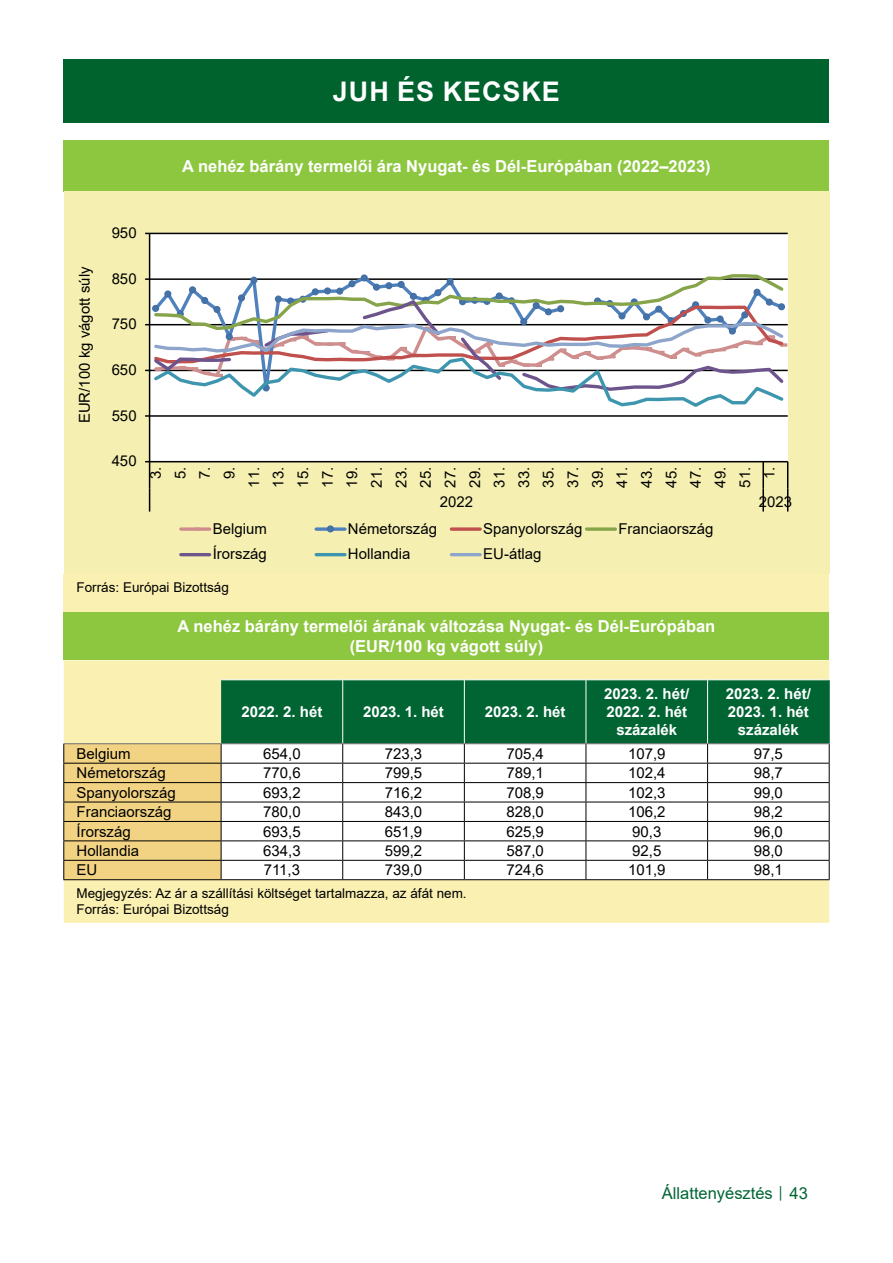
<style>
.page{position:relative;width:893px;height:1263px;background:#fff}
.page>*{position:absolute;margin:0;border:0;box-sizing:border-box;transform-origin:0 0}
.Cím_01_tartalomjegyz{font:700 27px "Arial";letter-spacing:.035em;color:#fff}
.Tablazat_cime{font:700 16.5px/19.8px "Arial";color:#fff;text-align:center}
.t1{font:16.5px "Arial";color:#006533}
.Tablazat_bal_kategor{font:15px/24.6px "Arial";color:#000;text-align:center}
.Tablazat_kozep_ertek{font:15px "Arial";color:#000}
.Tablazat_fejlece_koz{font:700 15px/18px "Arial";color:#fff;text-align:center}
.Tablazat_forrasa{font:13.5px/16.2px "Arial";color:#000}
.s1{font-size:12px}
</style>
<div class="page">
<div style="left:64px;top:60px;width:765px;height:63px;background:#00632e"></div>
<div style="left:64px;top:611px;width:765px;height:49px;background:#8dc63f"></div>
<div style="left:64px;top:660px;width:765px;height:263px;background:#faf0b1"></div>
<hr style="left:221px;top:679px;width:122px;height:1px;background:#fff">
<hr style="left:343px;top:679px;width:121px;height:1px;background:#fff">
<hr style="left:464px;top:679px;width:122px;height:1px;background:#fff">
<hr style="left:586px;top:679px;width:122px;height:1px;background:#fff">
<hr style="left:708px;top:679px;width:122px;height:1px;background:#fff">
<svg style="left:63px;top:680px;width:767px;height:200px"></svg>
<div style="left:64px;top:140px;width:765px;height:51px;background:#8dc63f"></div>
<div style="left:64px;top:574px;width:765px;height:37px;background:#faf0b1"></div>
<div style="left:64px;top:191px;width:765px;height:383px;background:#f5f0b1"></div>
<div style="left:150px;top:233px;width:638px;height:229px;background:#fff"></div>
<hr style="left:150px;top:415px;width:638px;height:2px;background:#000">
<hr style="left:150px;top:370px;width:638px;height:1px;background:#000">
<hr style="left:150px;top:324px;width:638px;height:1px;background:#000">
<hr style="left:150px;top:278px;width:638px;height:2px;background:#000">
<hr style="left:150px;top:233px;width:638px;height:1px;background:#000">
<hr style="left:149px;top:233px;width:1px;height:229px;background:#000">
<hr style="left:150px;top:461px;width:638px;height:1px;background:#000">
<hr style="left:762px;top:462px;width:2px;height:27px;background:#000">
<svg style="left:145px;top:461px;width:5px;height:50px"></svg>
<hr style="left:762px;top:489px;width:2px;height:22px;background:#000">
<svg style="left:787px;top:462px;width:1px;height:49px"></svg>
<svg style="left:145px;top:272px;width:642px;height:137px"></svg>
<svg style="left:181px;top:527px;width:29px;height:4px"></svg>
<svg style="left:195px;top:527px;width:5px;height:3px"></svg>
<svg style="left:316px;top:527px;width:29px;height:4px"></svg>
<svg style="left:327px;top:526px;width:6px;height:6px"></svg>
<div style="left:327px;top:525px;width:7px;height:7px;border:1px solid #416fa6;border-radius:50%"></div>
<svg style="left:451px;top:527px;width:29px;height:4px"></svg>
<svg style="left:587px;top:527px;width:28px;height:4px"></svg>
<hr style="left:181px;top:553px;width:29px;height:3px;background:#6e548d">
<hr style="left:316px;top:553px;width:29px;height:3px;background:#3d96ae">
<hr style="left:451px;top:553px;width:29px;height:3px;background:#8ea5cb">
<p class="Cím_01_tartalomjegyz" style="left:333px;top:73px;width:228px">JUH ÉS KECSKE</p>
<p class="Tablazat_cime" style="left:182px;top:156px;width:530px">A nehéz bárány termelői ára Nyugat- és Dél-Európában (2022–2023)</p>
<p class="Tablazat_bal_kategor" style="left:72px;top:423px;width:158px;rotate:-90deg">EUR/100 kg vágott súly</p>
<p class="Tablazat_bal_kategor" style="left:112px;top:220px;width:27px">950</p>
<p class="Tablazat_bal_kategor" style="left:112px;top:266px;width:27px">850</p>
<p class="Tablazat_bal_kategor" style="left:112px;top:312px;width:27px">750</p>
<p class="Tablazat_bal_kategor" style="left:112px;top:357px;width:27px">650</p>
<p class="Tablazat_bal_kategor" style="left:112px;top:403px;width:27px">550</p>
<p class="Tablazat_bal_kategor" style="left:112px;top:449px;width:27px">450</p>
<p class="Tablazat_bal_kategor" style="left:143px;top:487px;width:22px;rotate:-90deg">3.<br>5.<br>7.<br>9.<br>11.<br>13.<br>15.<br>17.<br>19.<br>21.<br>23.<br>25.<br>27.<br>29.<br>31.<br>33.<br>35.<br>37.<br>39.<br>41.<br>43.<br>45.<br>47.<br>49.<br>51.<br>1.</p>
<p class="Tablazat_bal_kategor" style="left:440px;top:489px;width:35px">2022</p>
<p class="Tablazat_bal_kategor" style="left:759px;top:489px;width:35px">2023</p>
<p class="Tablazat_bal_kategor" style="left:213px;top:516px;width:56px">Belgium</p>
<p class="Tablazat_bal_kategor" style="left:348px;top:516px;width:91px">Németország</p>
<p class="Tablazat_bal_kategor" style="left:483px;top:516px;width:101px">Spanyolország</p>
<p class="Tablazat_bal_kategor" style="left:618px;top:516px;width:97px">Franciaország</p>
<p class="Tablazat_bal_kategor" style="left:213px;top:542px;width:56px">Írország</p>
<p class="Tablazat_bal_kategor" style="left:348px;top:542px;width:64px">Hollandia</p>
<p class="Tablazat_bal_kategor" style="left:483px;top:542px;width:60px">EU-átlag</p>
<p class="Tablazat_forrasa" style="left:77px;top:579px;width:154px">Forrás: Európai Bizottság</p>
<p class="Tablazat_cime" style="left:178px;top:616px;width:539px">A nehéz bárány termelői árának változása Nyugat- és Dél-Európában (EUR/100 kg vágott súly)</p>
<p class="Tablazat_fejlece_koz" style="left:241px;top:703px;width:82px">2022. 2. hét</p>
<p class="Tablazat_fejlece_koz" style="left:363px;top:703px;width:82px">2023. 1. hét</p>
<p class="Tablazat_fejlece_koz" style="left:485px;top:703px;width:82px">2023. 2. hét</p>
<p class="Tablazat_fejlece_koz" style="left:604px;top:685px;width:87px">2023. 2. hét/<br>2022. 2. hét százalék</p>
<p class="Tablazat_fejlece_koz" style="left:726px;top:685px;width:87px">2023. 2. hét/<br>2023. 1. hét százalék</p>
<p class="Tablazat_bal_kategor" style="left:77px;top:741px;width:56px">Belgium</p>
<p class="Tablazat_kozep_ertek" style="left:263px;top:743px;width:39px">654,0</p>
<p class="Tablazat_kozep_ertek" style="left:385px;top:743px;width:39px">723,3</p>
<p class="Tablazat_kozep_ertek" style="left:506px;top:743px;width:39px">705,4</p>
<p class="Tablazat_kozep_ertek" style="left:628px;top:743px;width:39px">107,9</p>
<p class="Tablazat_kozep_ertek" style="left:754px;top:743px;width:31px">97,5</p>
<p class="Tablazat_bal_kategor" style="left:77px;top:761px;width:91px">Németország</p>
<p class="Tablazat_kozep_ertek" style="left:263px;top:763px;width:39px">770,6</p>
<p class="Tablazat_kozep_ertek" style="left:385px;top:763px;width:39px">799,5</p>
<p class="Tablazat_kozep_ertek" style="left:506px;top:763px;width:39px">789,1</p>
<p class="Tablazat_kozep_ertek" style="left:628px;top:763px;width:39px">102,4</p>
<p class="Tablazat_kozep_ertek" style="left:754px;top:763px;width:31px">98,7</p>
<p class="Tablazat_bal_kategor" style="left:77px;top:780px;width:101px">Spanyolország</p>
<p class="Tablazat_kozep_ertek" style="left:263px;top:782px;width:39px">693,2</p>
<p class="Tablazat_kozep_ertek" style="left:385px;top:782px;width:39px">716,2</p>
<p class="Tablazat_kozep_ertek" style="left:506px;top:782px;width:39px">708,9</p>
<p class="Tablazat_kozep_ertek" style="left:628px;top:782px;width:39px">102,3</p>
<p class="Tablazat_kozep_ertek" style="left:754px;top:782px;width:31px">99,0</p>
<p class="Tablazat_bal_kategor" style="left:77px;top:799px;width:97px">Franciaország</p>
<p class="Tablazat_kozep_ertek" style="left:263px;top:802px;width:39px">780,0</p>
<p class="Tablazat_kozep_ertek" style="left:385px;top:802px;width:39px">843,0</p>
<p class="Tablazat_kozep_ertek" style="left:506px;top:802px;width:39px">828,0</p>
<p class="Tablazat_kozep_ertek" style="left:628px;top:802px;width:39px">106,2</p>
<p class="Tablazat_kozep_ertek" style="left:754px;top:802px;width:31px">98,2</p>
<p class="Tablazat_bal_kategor" style="left:77px;top:819px;width:56px">Írország</p>
<p class="Tablazat_kozep_ertek" style="left:263px;top:821px;width:39px">693,5</p>
<p class="Tablazat_kozep_ertek" style="left:385px;top:821px;width:39px">651,9</p>
<p class="Tablazat_kozep_ertek" style="left:506px;top:821px;width:39px">625,9</p>
<p class="Tablazat_kozep_ertek" style="left:632px;top:821px;width:31px">90,3</p>
<p class="Tablazat_kozep_ertek" style="left:754px;top:821px;width:31px">96,0</p>
<p class="Tablazat_bal_kategor" style="left:77px;top:838px;width:64px">Hollandia</p>
<p class="Tablazat_kozep_ertek" style="left:263px;top:840px;width:39px">634,3</p>
<p class="Tablazat_kozep_ertek" style="left:385px;top:840px;width:39px">599,2</p>
<p class="Tablazat_kozep_ertek" style="left:506px;top:840px;width:39px">587,0</p>
<p class="Tablazat_kozep_ertek" style="left:632px;top:840px;width:31px">92,5</p>
<p class="Tablazat_kozep_ertek" style="left:754px;top:840px;width:31px">98,0</p>
<p class="Tablazat_bal_kategor" style="left:77px;top:858px;width:22px">EU</p>
<p class="Tablazat_kozep_ertek" style="left:264px;top:860px;width:38px">711,3</p>
<p class="Tablazat_kozep_ertek" style="left:385px;top:860px;width:39px">739,0</p>
<p class="Tablazat_kozep_ertek" style="left:506px;top:860px;width:39px">724,6</p>
<p class="Tablazat_kozep_ertek" style="left:628px;top:860px;width:39px">101,9</p>
<p class="Tablazat_kozep_ertek" style="left:754px;top:860px;width:31px">98,1</p>
<p class="Tablazat_forrasa" style="left:77px;top:885px;width:392px">Megjegyzés: Az ár a szállítási költséget tartalmazza, az áfát nem.<br>Forrás: Európai Bizottság</p>
<p class="t1" style="left:662px;top:1182px;width:147px">Állattenyésztés <span class="s1">│</span> 43</p>
</div>
